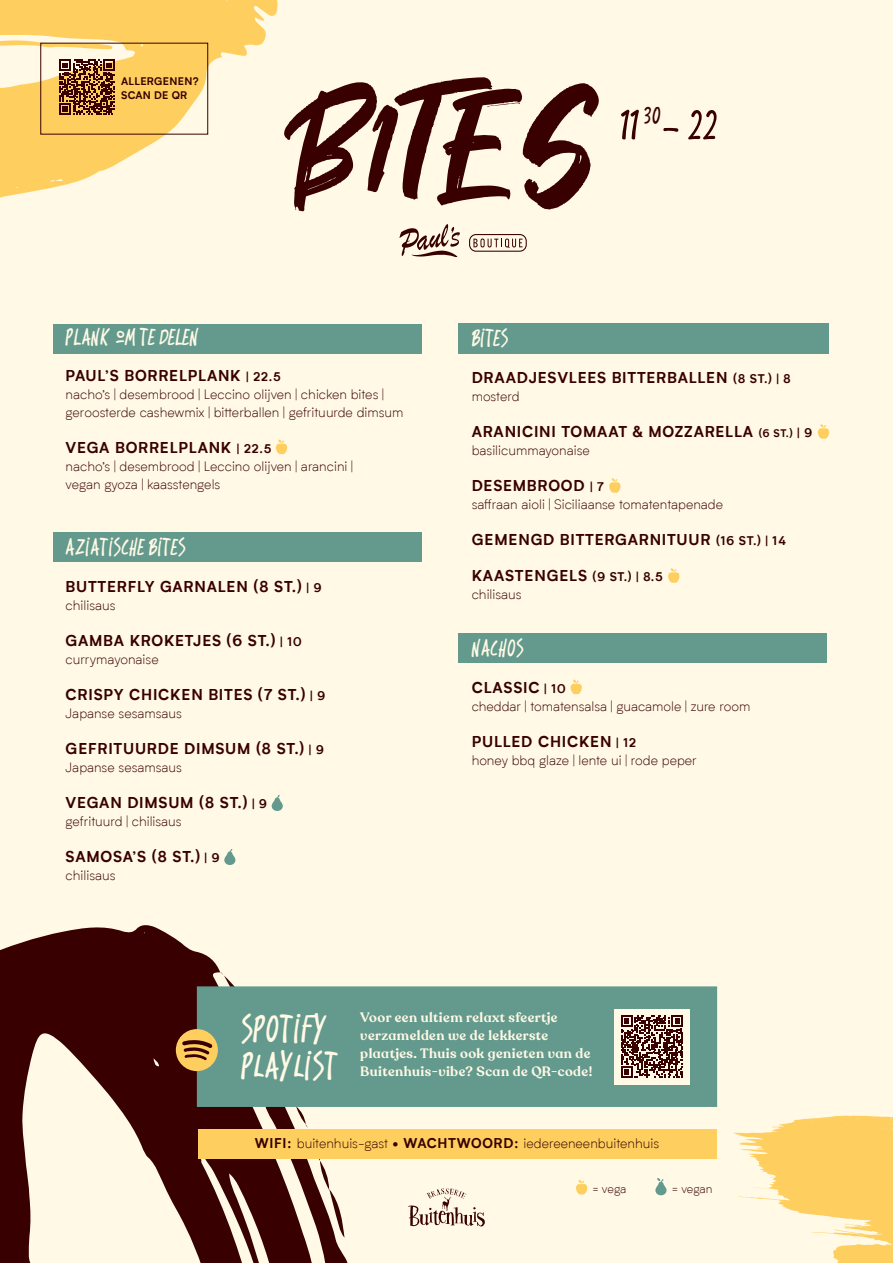
<style>
.page{position:relative;width:893px;height:1263px;background:#fff9e5}
.page>*{position:absolute;margin:0;border:0;box-sizing:border-box;transform-origin:0 0}
.t1{font:175.5px "Maquire";color:#380000}
.t2{font:54px "Moonk";color:#380000}
.t3{font:47.25px/37.2px "Moonk";color:#fff9e5}
.t4{font:30px "Moonk";color:#fff9e5}
.t5{font:30px "Moonk";color:#380000}
.t6{font:700 15px "Biotif";letter-spacing:.05em;color:#380000}
.t7{font:300 13.5px/18px "Biotif";color:#380000}
.t8{font:600 13.5px/18px "Recoleta Alt";letter-spacing:.03em;color:#fff9e5}
.t9{font:300 12px "Biotif";letter-spacing:-.01em;color:#380000}
.t10{font:700 10.5px/13.5px "Biotif";letter-spacing:.02em;color:#380000}
.s1{font-size:12px}
.s2{font-size:10.5px}
.s3{font-weight:700}
</style>
<div class="page">
<div style="left:53px;top:324px;width:368px;height:30px;background:#639a8d"></div>
<div style="left:458px;top:323px;width:371px;height:31px;background:#639a8d"></div>
<div style="left:53px;top:532px;width:368px;height:30px;background:#639a8d"></div>
<svg style="left:0;top:858px;width:355px;height:405px"></svg>
<svg style="left:276px;top:439px;width:11px;height:16px"></svg>
<svg style="left:408px;top:1188px;width:77px;height:39px"></svg>
<svg style="left:0;top:0;width:278px;height:198px;fill:#fecf5f"></svg>
<svg style="left:399px;top:224px;width:61px;height:33px"></svg>
<svg style="left:469px;top:234px;width:58px;height:18px"></svg>
<svg style="left:733px;top:1115px;width:160px;height:148px"></svg>
<svg style="left:609px;top:478px;width:11px;height:15px"></svg>
<svg style="left:668px;top:568px;width:11px;height:15px"></svg>
<div style="left:198px;top:1129px;width:518px;height:29px;background:#fecf5f"></div>
<div style="left:197px;top:986px;width:520px;height:121px;background:#639a8d;border:2px solid #639a8d"></div>
<div style="left:614px;top:1009px;width:76px;height:75px;background:#fff9e5"></div>
<svg style="left:621px;top:1015px;width:62px;height:63px"></svg>
<svg style="left:576px;top:1180px;width:11px;height:15px"></svg>
<svg style="left:655px;top:1178px;width:11px;height:17px"></svg>
<div style="left:176px;top:1029px;width:42px;height:42px;background:#fecf5f;border-radius:50%"></div>
<svg style="left:182px;top:1040px;width:31px;height:20px"></svg>
<svg style="left:59px;top:59px;width:56px;height:56px;background:#7f4d2a"></svg>
<svg style="left:272px;top:795px;width:11px;height:16px"></svg>
<svg style="left:224px;top:849px;width:11px;height:16px"></svg>
<div style="left:458px;top:633px;width:369px;height:30px;background:#639a8d"></div>
<svg style="left:571px;top:679px;width:11px;height:16px"></svg>
<p class="t10" style="left:121px;top:74px;width:79px">ALLERGENEN?<br>SCAN DE QR</p>
<h1 class="t1" style="left:291px;top:54px;width:305px;rotate:-1deg">BitES</h1>
<h3 class="t5" style="left:644px;top:96px;width:18px">30</h3>
<h2 class="t2" style="left:621px;top:90px;width:98px">11 - 22</h2>
<h3 class="t4" style="left:66px;top:318px;width:135px">PLANK OM TE DELEN</h3>
<p class="t6" style="left:66px;top:364px;width:217px">PAUL’S BORRELPLANK <span class="s1">| 22.5</span></p>
<p class="t7" style="left:66px;top:384px;width:339px">nacho’s | desembrood | Leccino olijven | chicken bites | geroosterde cashewmix | bitterballen | gefrituurde dimsum</p>
<p class="t6" style="left:66px;top:436px;width:207px">VEGA BORRELPLANK <span class="s1">| 22.5</span></p>
<p class="t7" style="left:66px;top:456px;width:289px">nacho’s | desembrood | Leccino olijven | arancini | vegan gyoza | kaasstengels</p>
<h3 class="t4" style="left:66px;top:528px;width:122px">AZIATISCHE BITES</h3>
<p class="t6" style="left:66px;top:575px;width:257px">BUTTERFLY GARNALEN (8 ST.) <span class="s1">| 9</span></p>
<p class="t7" style="left:66px;top:596px;width:51px">chilisaus</p>
<p class="t6" style="left:66px;top:629px;width:238px">GAMBA KROKETJES (6 ST.) <span class="s1">| 10</span></p>
<p class="t7" style="left:66px;top:650px;width:95px">currymayonaise</p>
<p class="t6" style="left:66px;top:683px;width:261px">CRISPY CHICKEN BITES (7 ST.) <span class="s1">| 9</span></p>
<p class="t7" style="left:66px;top:704px;width:118px">Japanse sesamsaus</p>
<p class="t6" style="left:66px;top:737px;width:260px">GEFRITUURDE DIMSUM (8 ST.) <span class="s1">| 9</span></p>
<p class="t7" style="left:66px;top:758px;width:118px">Japanse sesamsaus</p>
<p class="t6" style="left:66px;top:791px;width:203px">VEGAN DIMSUM (8 ST.) <span class="s1">| 9</span></p>
<p class="t7" style="left:66px;top:812px;width:118px">gefrituurd | chilisaus</p>
<p class="t6" style="left:66px;top:845px;width:156px">SAMOSA’S (8 ST.) <span class="s1">| 9</span></p>
<p class="t7" style="left:66px;top:866px;width:51px">chilisaus</p>
<h3 class="t4" style="left:472px;top:319px;width:38px">BITES</h3>
<p class="t6" style="left:472px;top:367px;width:321px">DRAADJESVLEES BITTERBALLEN <span class="s1">(8 ST.) | 8</span></p>
<p class="t7" style="left:472px;top:387px;width:49px">mosterd</p>
<p class="t6" style="left:472px;top:421px;width:342px">ARANICINI TOMAAT &amp; MOZZARELLA <span class="s2">(6 ST.)</span> <span class="s1">| 9</span></p>
<p class="t7" style="left:472px;top:441px;width:120px">basilicummayonaise</p>
<p class="t6" style="left:472px;top:475px;width:134px">DESEMBROOD <span class="s1">| 7</span></p>
<p class="t7" style="left:472px;top:495px;width:253px">saffraan aioli | Siciliaanse tomatentapenade</p>
<p class="t6" style="left:472px;top:529px;width:316px">GEMENGD BITTERGARNITUUR <span class="s1">(16 ST.) | 14</span></p>
<p class="t6" style="left:472px;top:565px;width:193px">KAASTENGELS <span class="s1">(9 ST.) | 8.5</span></p>
<p class="t7" style="left:472px;top:585px;width:51px">chilisaus</p>
<h3 class="t4" style="left:472px;top:629px;width:54px">NACHOS</h3>
<p class="t6" style="left:472px;top:676px;width:96px">CLASSIC <span class="s1">| 10</span></p>
<p class="t7" style="left:472px;top:697px;width:280px">cheddar | tomatensalsa | guacamole | zure room</p>
<p class="t6" style="left:472px;top:730px;width:166px">PULLED CHICKEN <span class="s1">| 12</span></p>
<p class="t7" style="left:472px;top:751px;width:227px">honey bbq glaze | lente ui | rode peper</p>
<h3 class="t3" style="left:241px;top:1008px;width:99px">SPOTIFY<br>PLAYLIST</h3>
<p class="t8" style="left:360px;top:1009px;width:234px">Voor een ultiem relaxt sfeertje verzamelden we de lekkerste plaatjes. Thuis ook genieten van de<br>Buitenhuis-vibe? Scan de QR-code!</p>
<p class="t7" style="left:255px;top:1134px;width:406px"><span class="s3">WIFI:</span> buitenhuis-gast <span class="s3">• WACHTWOORD:</span> iedereeneenbuitenhuis</p>
<p class="t9" style="left:593px;top:1181px;width:35px">= vega</p>
<p class="t9" style="left:672px;top:1181px;width:42px">= vegan</p>
</div>
